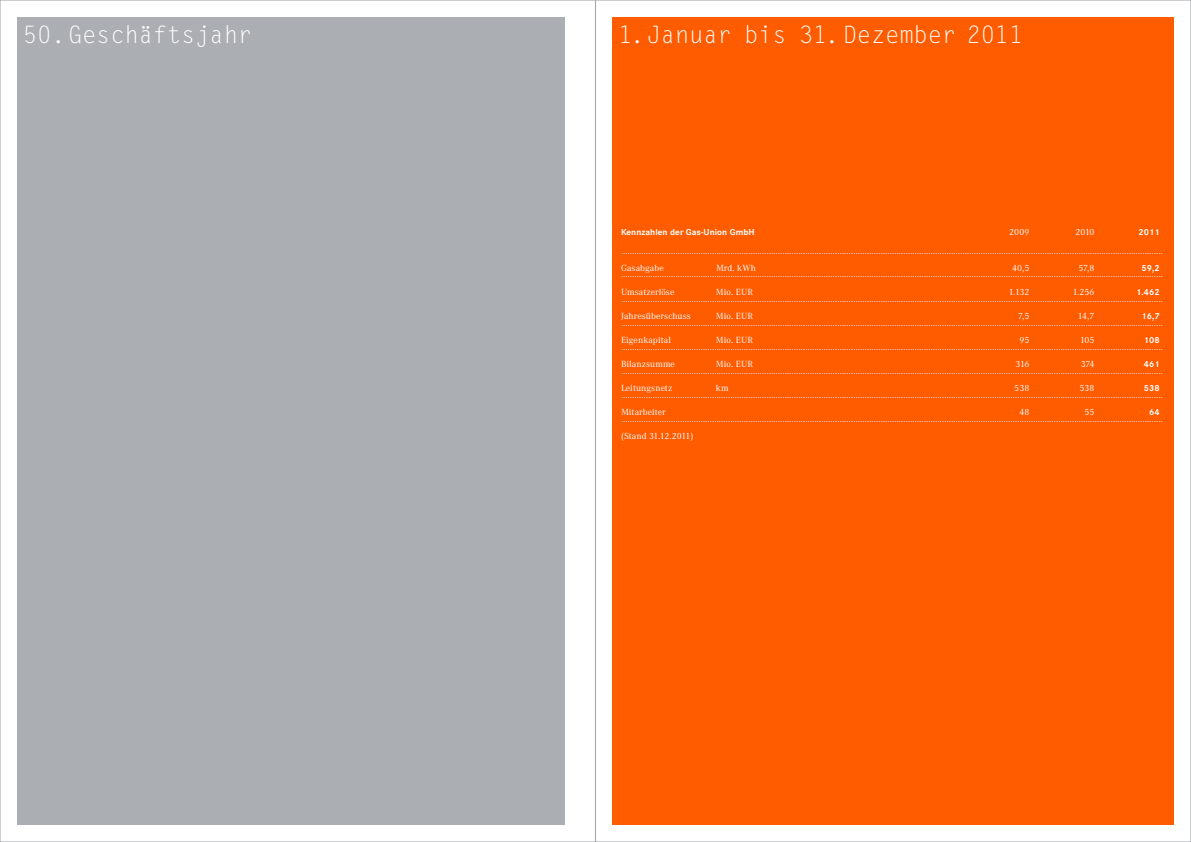
<style>
.page{position:relative;width:1191px;height:842px;background:#fff}
.page>*{position:absolute;margin:0;border:0;box-sizing:border-box;transform-origin:0 0}
.t1{font:24px "Letter Gothic";letter-spacing:-.01em;color:#fff}
.t2{font:9.2px "Corporate A";letter-spacing:.005em;color:#fff}
.t3{font:700 9px "Corporate S";letter-spacing:.005em;color:#fff}
.t4{font:8.2px "Corporate A";color:#fff}
</style>
<div class="page">
<div style="left:17px;top:17px;width:547px;height:808px;background:#abaeb3"></div>
<div style="left:612px;top:17px;width:562px;height:808px;background:#ff5c00"></div>
<h1 class="t1" style="left:23px;top:24px;width:231px">50.Geschäftsjahr</h1>
<h1 class="t1" style="left:618px;top:24px;width:406px">1.Januar bis 31.Dezember 2011</h1>
<p class="t3" style="left:621px;top:227px;width:135px">Kennzahlen der Gas-Union GmbH</p>
<p class="t2" style="left:1009px;top:226px;width:22px">2009</p>
<p class="t2" style="left:1075px;top:226px;width:20px">2010</p>
<p class="t3" style="left:1138px;top:227px;width:23px">2011</p>
<p class="t2" style="left:621px;top:262px;width:44px">Gasabgabe</p>
<p class="t2" style="left:716px;top:262px;width:41px">Mrd. kWh</p>
<p class="t2" style="left:1012px;top:262px;width:19px">40,5</p>
<p class="t2" style="left:1078px;top:262px;width:18px">57,8</p>
<p class="t3" style="left:1141px;top:263px;width:20px">59,2</p>
<p class="t2" style="left:621px;top:286px;width:55px">Umsatzerlöse</p>
<p class="t2" style="left:716px;top:286px;width:39px">Mio. EUR</p>
<p class="t2" style="left:1008px;top:286px;width:22px">1.132</p>
<p class="t2" style="left:1072px;top:286px;width:23px">1.256</p>
<p class="t3" style="left:1136px;top:287px;width:25px">1.462</p>
<p class="t2" style="left:621px;top:310px;width:71px">Jahresüberschuss</p>
<p class="t2" style="left:716px;top:310px;width:39px">Mio. EUR</p>
<p class="t2" style="left:1018px;top:310px;width:13px">7,5</p>
<p class="t2" style="left:1077px;top:310px;width:18px">14,7</p>
<p class="t3" style="left:1141px;top:311px;width:20px">16,7</p>
<p class="t2" style="left:621px;top:334px;width:51px">Eigenkapital</p>
<p class="t2" style="left:716px;top:334px;width:39px">Mio. EUR</p>
<p class="t2" style="left:1019px;top:334px;width:12px">95</p>
<p class="t2" style="left:1080px;top:334px;width:16px">105</p>
<p class="t3" style="left:1144px;top:335px;width:17px">108</p>
<p class="t2" style="left:621px;top:358px;width:55px">Bilanzsumme</p>
<p class="t2" style="left:716px;top:358px;width:39px">Mio. EUR</p>
<p class="t2" style="left:1015px;top:358px;width:15px">316</p>
<p class="t2" style="left:1080px;top:358px;width:15px">374</p>
<p class="t3" style="left:1144px;top:359px;width:17px">461</p>
<p class="t2" style="left:621px;top:382px;width:53px">Leitungsnetz</p>
<p class="t2" style="left:716px;top:382px;width:14px">km</p>
<p class="t2" style="left:1014px;top:382px;width:17px">538</p>
<p class="t2" style="left:1079px;top:382px;width:17px">538</p>
<p class="t3" style="left:1144px;top:383px;width:17px">538</p>
<p class="t2" style="left:621px;top:406px;width:46px">Mitarbeiter</p>
<p class="t2" style="left:1019px;top:406px;width:12px">48</p>
<p class="t2" style="left:1084px;top:406px;width:12px">55</p>
<p class="t3" style="left:1149px;top:407px;width:12px">64</p>
<p class="t2" style="left:621px;top:430px;width:74px">(Stand 31.12.2011)</p>
<p class="t4" style="left:621px;top:246px;width:543px">..............................................................................................................................................................................................................................................</p>
<p class="t4" style="left:621px;top:270px;width:543px">..............................................................................................................................................................................................................................................</p>
<p class="t4" style="left:621px;top:294px;width:543px">..............................................................................................................................................................................................................................................</p>
<p class="t4" style="left:621px;top:318px;width:543px">..............................................................................................................................................................................................................................................</p>
<p class="t4" style="left:621px;top:342px;width:543px">..............................................................................................................................................................................................................................................</p>
<p class="t4" style="left:621px;top:366px;width:543px">..............................................................................................................................................................................................................................................</p>
<p class="t4" style="left:621px;top:390px;width:543px">..............................................................................................................................................................................................................................................</p>
<p class="t4" style="left:621px;top:414px;width:543px">..............................................................................................................................................................................................................................................</p>
</div>
